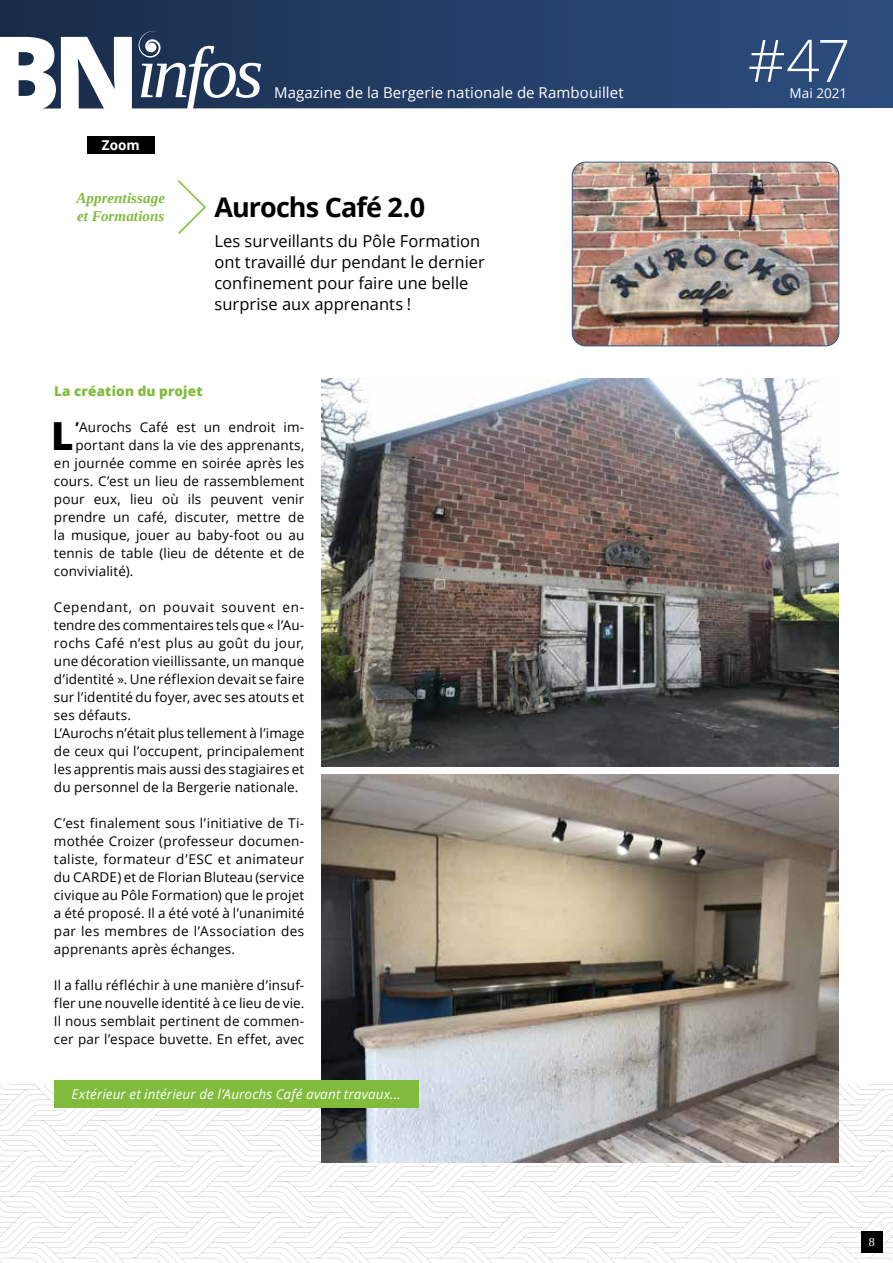
<style>
.page{position:relative;width:893px;height:1263px;background:#fff}
.page>*{position:absolute;margin:0;border:0;box-sizing:border-box;transform-origin:0 0}
.t1{font:800 104.55px "Open Sans";color:#fff}
.t2{font:300 58.5px "Open Sans";color:#fff}
.t3{font:800 38.7px "Open Sans";color:#000}
.t4{font:700 27px "Open Sans";letter-spacing:-.035em;color:#000}
.t5{font:16.5px/21px "Open Sans";color:#000}
.t6{font:15px "Open Sans";letter-spacing:.005em;color:#fff}
.t7{font:italic 700 15px/18px "Tinos";letter-spacing:.005em;color:#80bb3d}
.t8{font:13.5px/18px "Open Sans";letter-spacing:.01em;color:#000;text-align:justify}
.t9{font:italic 13.5px "Open Sans";letter-spacing:.01em;color:#fff}
.t10{font:800 13.5px "Open Sans";letter-spacing:.015em;color:#80bb3d}
.t11{font:13.5px "Open Sans";color:#fff}
.t12{font:700 13.5px "Open Sans";color:#fff}
.t13{font:12px "Tinos";color:#fff}
.s1{font-weight:800}
</style>
<div class="page">
<svg style="left:0;top:1084px;width:893px;height:179px"></svg>
<div style="left:861px;top:1231px;width:21px;height:21px;background:#000"></div>
<div style="left:0;top:0;width:893px;height:108px;background:linear-gradient(to right,#192c49,#2d4e80)"></div>
<svg style="left:139px;top:31px;width:122px;height:78px"></svg>
<div style="left:87px;top:136px;width:68px;height:17px;background:#000"></div>
<svg style="left:178px;top:180px;width:28px;height:54px"></svg>
<img style="left:572px;top:162px;width:267px;height:184px">
<div style="left:572px;top:162px;width:267px;height:184px;border:1px solid #2d4e80;border-radius:13px"></div>
<img style="left:321px;top:378px;width:518px;height:388px">
<img style="left:321px;top:774px;width:518px;height:388px">
<div style="left:54px;top:1080px;width:364px;height:27px;background:#80bb3d"></div>
<h1 class="t1" style="left:-10px;top:-6px;width:151px">BN</h1>
<p class="t12" style="left:102px;top:135px;width:39px">Zoom</p>
<p class="t7" style="left:77px;top:189px;width:90px">Apprentissage et Formations</p>
<p class="t6" style="left:274px;top:82px;width:351px">Magazine de la Bergerie nationale de Rambouillet</p>
<h3 class="t4" style="left:215px;top:188px;width:212px">Aurochs Café 2.0</h3>
<p class="t5" style="left:215px;top:230px;width:272px">Les surveillants du Pôle Formation ont travaillé dur pendant le dernier confinement pour faire une belle surprise aux apprenants !</p>
<p class="t10" style="left:54px;top:381px;width:150px">La création du projet</p>
<h3 class="t3" style="left:51px;top:407px;width:24px">L</h3>
<p class="t8" style="left:75px;top:418px;width:230px"><span class="s1">’</span>Aurochs Café est un endroit im-</p>
<p class="t8" style="left:75px;top:436px;width:230px">portant dans la vie des apprenants,</p>
<p class="t8" style="left:54px;top:454px;width:252px">en journée comme en soirée après les</p>
<p class="t8" style="left:54px;top:472px;width:252px">cours. C’est un lieu de rassemblement</p>
<p class="t8" style="left:54px;top:490px;width:252px">pour eux, lieu où ils peuvent venir</p>
<p class="t8" style="left:54px;top:508px;width:252px">prendre un café, discuter, mettre de</p>
<p class="t8" style="left:54px;top:526px;width:252px">la musique, jouer au baby-foot ou au</p>
<p class="t8" style="left:54px;top:544px;width:252px">tennis de table (lieu de détente et de</p>
<p class="t8" style="left:54px;top:562px;width:81px">convivialité).</p>
<p class="t8" style="left:54px;top:598px;width:252px;text-align:left">Cependant, on pouvait souvent en&shy;tendre des commentaires tels que « l’Au&shy;rochs Café n’est plus au goût du jour, une décoration vieillissante, un manque d’identité ». Une réflexion devait se faire sur l’identité du foyer, avec ses atouts et ses défauts.<br>L’Aurochs n’était plus tellement à l’image de ceux qui l’occupent, principalement les apprentis mais aussi des stagiaires et du personnel de la Bergerie nationale.</p>
<p class="t8" style="left:54px;top:814px;width:252px">C’est finalement sous l’initiative de Ti&shy;mothée Croizer (professeur documen&shy;taliste, formateur d’ESC et animateur du CARDE) et de Florian Bluteau (service civique au Pôle Formation) que le projet a été proposé. Il a été voté à l’unanimité par les membres de l’Association des apprenants après échanges.</p>
<p class="t8" style="left:54px;top:976px;width:252px">Il a fallu réfléchir à une manière d’insuf&shy;fler une nouvelle identité à ce lieu de vie.<br>Il nous semblait pertinent de commen&shy;cer par l’espace buvette. En effet, avec</p>
<p class="t9" style="left:72px;top:1085px;width:331px">Extérieur et intérieur de l’Aurochs Café avant travaux…</p>
<h2 class="t2" style="left:748px;top:20px;width:104px">#47</h2>
<p class="t11" style="left:790px;top:84px;width:59px">Mai 2021</p>
<p class="t13" style="left:869px;top:1234px;width:7px">8</p>
</div>
